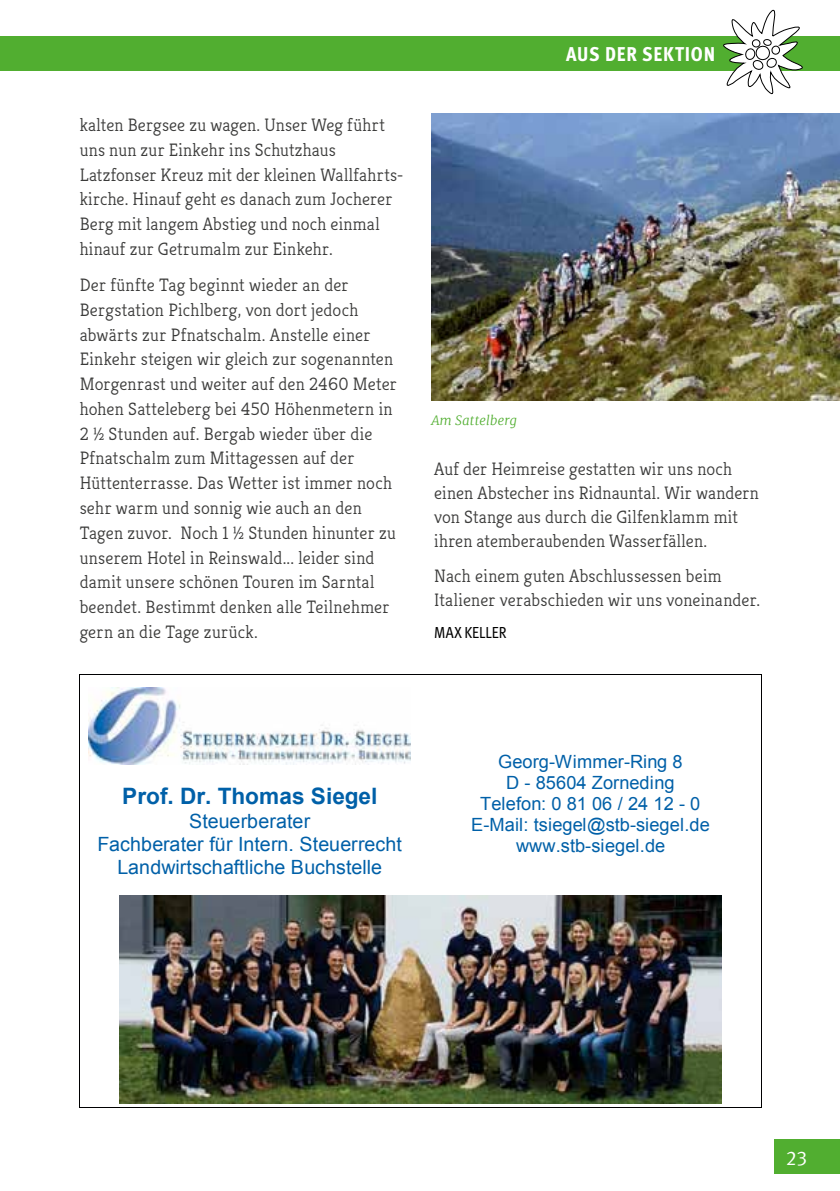
<style>
.page{position:relative;width:840px;height:1191px;background:#fff}
.page>*{position:absolute;margin:0;border:0;box-sizing:border-box;transform-origin:0 0}
.t1{font:700 22.6px "Arial";letter-spacing:.005em;color:#0060a8}
.t2{font:20px "Meta Cond Extra Bold LF";letter-spacing:.035em;color:#fff}
.t3{font:20px "Meta Caps";color:#fff}
.t4{font:19.6px/22.8px "Arial";color:#0060a8;text-align:center}
.t5{font:18.2px/21px "Arial";color:#0060a8;text-align:center}
.t6{font:300 18px/24.8px "Kreon";letter-spacing:.01em;color:#3b3b3a}
.t7{font:16px "Meta Cond Book LF";color:#000}
.t8{font:italic 300 13px "Merriweather";letter-spacing:.02em;color:#51ae30}
</style>
<div class="page">
<div style="left:774px;top:1140px;width:65px;height:34px;background:#51ae30"></div>
<div style="left:0;top:37px;width:839px;height:34px;background:#51ae30"></div>
<img style="left:431px;top:113px;width:408px;height:287px">
<svg style="left:720px;top:9px;width:87px;height:86px"></svg>
<hr style="left:80px;top:674px;width:340px;height:1px;background:#000001">
<hr style="left:421px;top:674px;width:339px;height:1px;background:#000001">
<hr style="left:79px;top:674px;width:1px;height:216px;background:#000001">
<hr style="left:760px;top:674px;width:1px;height:216px;background:#000001">
<hr style="left:79px;top:890px;width:1px;height:217px;background:#000001">
<hr style="left:80px;top:1107px;width:680px;height:1px;background:#000001">
<hr style="left:760px;top:890px;width:1px;height:217px;background:#000001">
<img style="left:89px;top:687px;width:321px;height:77px">
<img style="left:119px;top:895px;width:601px;height:208px">
<p class="t6" style="left:80px;top:113px;width:325px">kalten Bergsee zu wagen. Unser Weg führt uns nun zur Einkehr ins Schutzhaus Latzfonser Kreuz mit der kleinen Wallfahrts&shy;kirche. Hinauf geht es danach zum Jocherer Berg mit langem Abstieg und noch einmal hinauf zur Getrumalm zur Einkehr.</p>
<p class="t6" style="left:80px;top:273px;width:318px">Der fünfte Tag beginnt wieder an der Bergstation Pichlberg, von dort jedoch abwärts zur Pfnatschalm. Anstelle einer Einkehr steigen wir gleich zur sogenannten Morgenrast und weiter auf den 2460 Meter hohen Satteleberg bei 450 Höhenmetern in 2 ½ Stunden auf. Bergab wieder über die Pfnatschalm zum Mittagessen auf der Hüttenterrasse. Das Wetter ist immer noch sehr warm und sonnig wie auch an den Tagen zuvor. Noch 1 ½ Stunden hinunter zu unserem Hotel in Reinswald... leider sind damit unsere schönen Touren im Sarntal beendet. Bestimmt denken alle Teilnehmer gern an die Tage zurück.</p>
<p class="t2" style="left:566px;top:42px;width:150px">AUS DER SEKTION</p>
<p class="t8" style="left:431px;top:412px;width:87px">Am Sattelberg</p>
<p class="t6" style="left:434px;top:457px;width:326px;line-height:24px">Auf der Heimreise gestatten wir uns noch einen Abstecher ins Ridnauntal. Wir wandern von Stange aus durch die Gilfenklamm mit ihren atemberaubenden Wasserfällen.</p>
<p class="t6" style="left:434px;top:564px;width:327px;line-height:24px">Nach einem guten Abschlussessen beim<br>Italiener verabschieden wir uns voneinander.</p>
<p class="t7" style="left:434px;top:623px;width:74px">MAX KELLER</p>
<p class="t1" style="left:122px;top:781px;width:257px">Prof. Dr. Thomas Siegel</p>
<p class="t4" style="left:97px;top:810px;width:306px">Steuerberater<br>Fachberater für Intern. Steuerrecht<br>Landwirtschaftliche Buchstelle</p>
<p class="t5" style="left:471px;top:751px;width:240px">Georg-Wimmer-Ring 8<br>D - 85604 Zorneding<br>Telefon: 0 81 06 / 24 12 - 0<br>E-Mail: tsiegel@stb-siegel.de www.stb-siegel.de</p>
<p class="t3" style="left:785px;top:1146px;width:23px">23</p>
</div>
